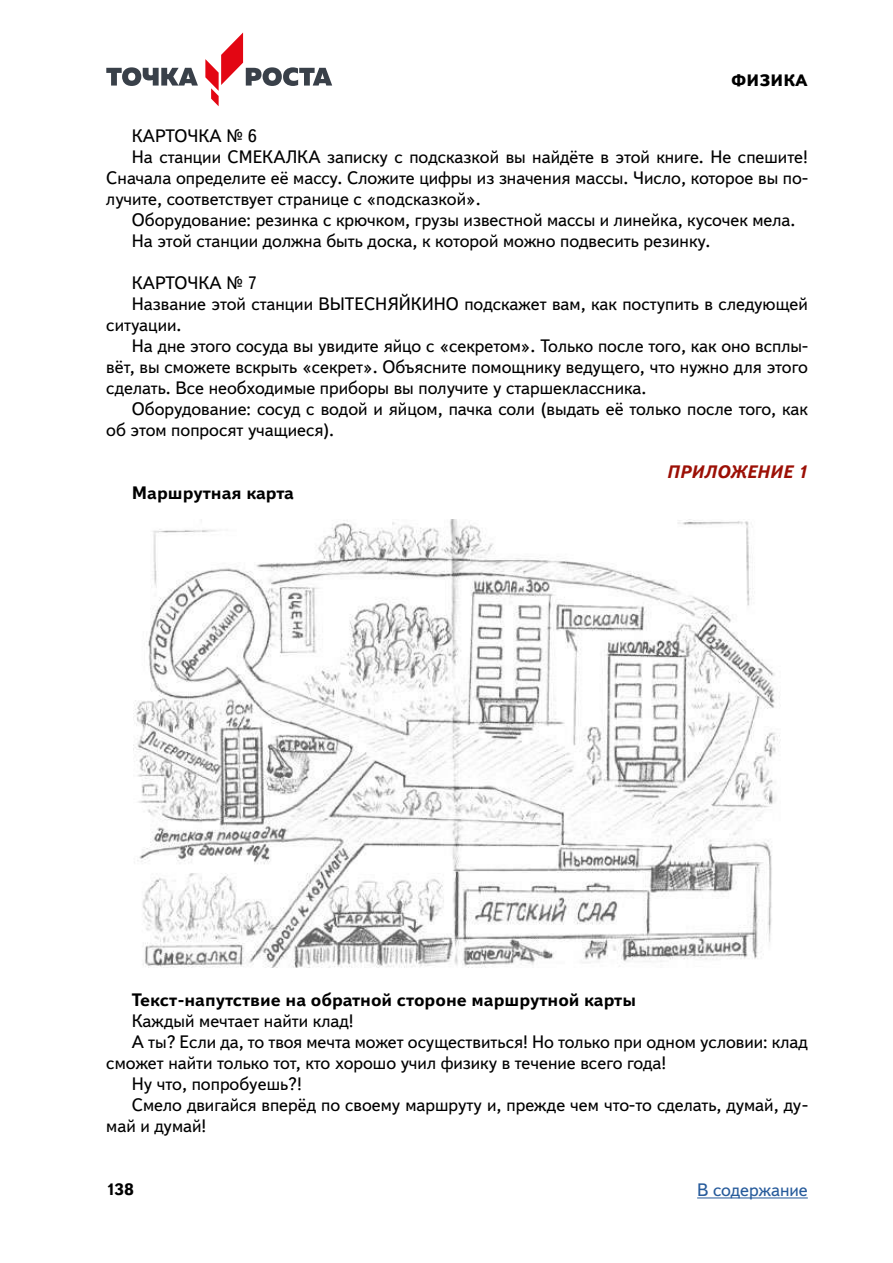
<style>
.page{position:relative;width:893px;height:1263px;background:#fff}
.page>*{position:absolute;margin:0;border:0;box-sizing:border-box;transform-origin:0 0}
.t1{font:18px "Textbook New";color:#000}
.t2{font:700 18px "Textbook New";color:#000}
.t3{font:18px "Textbook New";color:#275b9b}
.t4{font:italic 700 18px "Textbook New";color:#9c1006}
.t5{font:800 16.5px "Textbook New";letter-spacing:.01em;color:#000}
.t6{font:700 16.5px "Textbook New";color:#000}
</style>
<div class="page">
<hr style="left:697px;top:1197px;width:111px;height:1px;background:#275b9b">
<svg style="left:106px;top:67px;width:92px;height:19px"></svg>
<svg style="left:205px;top:32px;width:127px;height:74px"></svg>
<img style="left:134px;top:519px;width:646px;height:448px">
<p class="t5" style="left:731px;top:70px;width:78px">ФИЗИКА</p>
<p class="t1" style="left:132px;top:124px;width:127px">КАРТОЧКА № 6</p>
<p class="t1" style="left:132px;top:145px;width:678px">На станции СМЕКАЛКА записку с подсказкой вы найдёте в этой книге. Не спешите!</p>
<p class="t1" style="left:106px;top:166px;width:703px">Сначала определите её массу. Сложите цифры из значения массы. Число, которое вы по-</p>
<p class="t1" style="left:106px;top:187px;width:376px">лучите, соответствует странице с «подсказкой».</p>
<p class="t1" style="left:132px;top:208px;width:665px">Оборудование: резинка с крючком, грузы известной массы и линейка, кусочек мела.</p>
<p class="t1" style="left:132px;top:229px;width:580px">На этой станции должна быть доска, к которой можно подвесить резинку.</p>
<p class="t1" style="left:132px;top:271px;width:127px">КАРТОЧКА № 7</p>
<p class="t1" style="left:132px;top:292px;width:678px">Название этой станции ВЫТЕСНЯЙКИНО подскажет вам, как поступить в следующей</p>
<p class="t1" style="left:106px;top:313px;width:77px">ситуации.</p>
<p class="t1" style="left:132px;top:334px;width:678px">На дне этого сосуда вы увидите яйцо с «секретом». Только после того, как оно всплы-</p>
<p class="t1" style="left:106px;top:355px;width:703px">вёт, вы сможете вскрыть «секрет». Объясните помощнику ведущего, что нужно для этого</p>
<p class="t1" style="left:106px;top:376px;width:542px">сделать. Все необходимые приборы вы получите у старшеклассника.</p>
<p class="t1" style="left:132px;top:397px;width:678px">Оборудование: сосуд с водой и яйцом, пачка соли (выдать её только после того, как</p>
<p class="t1" style="left:106px;top:418px;width:229px">об этом попросят учащиеся).</p>
<p class="t4" style="left:667px;top:460px;width:143px">ПРИЛОЖЕНИЕ 1</p>
<p class="t2" style="left:132px;top:481px;width:164px">Маршрутная карта</p>
<p class="t2" style="left:132px;top:988px;width:506px">Текст-напутствие на обратной стороне маршрутной карты</p>
<p class="t1" style="left:132px;top:1009px;width:224px">Каждый мечтает найти клад!</p>
<p class="t1" style="left:132px;top:1030px;width:678px">А ты? Если да, то твоя мечта может осуществиться! Но только при одном условии: клад</p>
<p class="t1" style="left:106px;top:1051px;width:562px">сможет найти только тот, кто хорошо учил физику в течение всего года!</p>
<p class="t1" style="left:132px;top:1072px;width:172px">Ну что, попробуешь?!</p>
<p class="t1" style="left:132px;top:1093px;width:678px">Смело двигайся вперёд по своему маршруту и, прежде чем что-то сделать, думай, ду-</p>
<p class="t1" style="left:106px;top:1114px;width:102px">май и думай!</p>
<p class="t6" style="left:106px;top:1179px;width:29px">138</p>
<p class="t3" style="left:697px;top:1179px;width:112px">В содержание</p>
</div>
